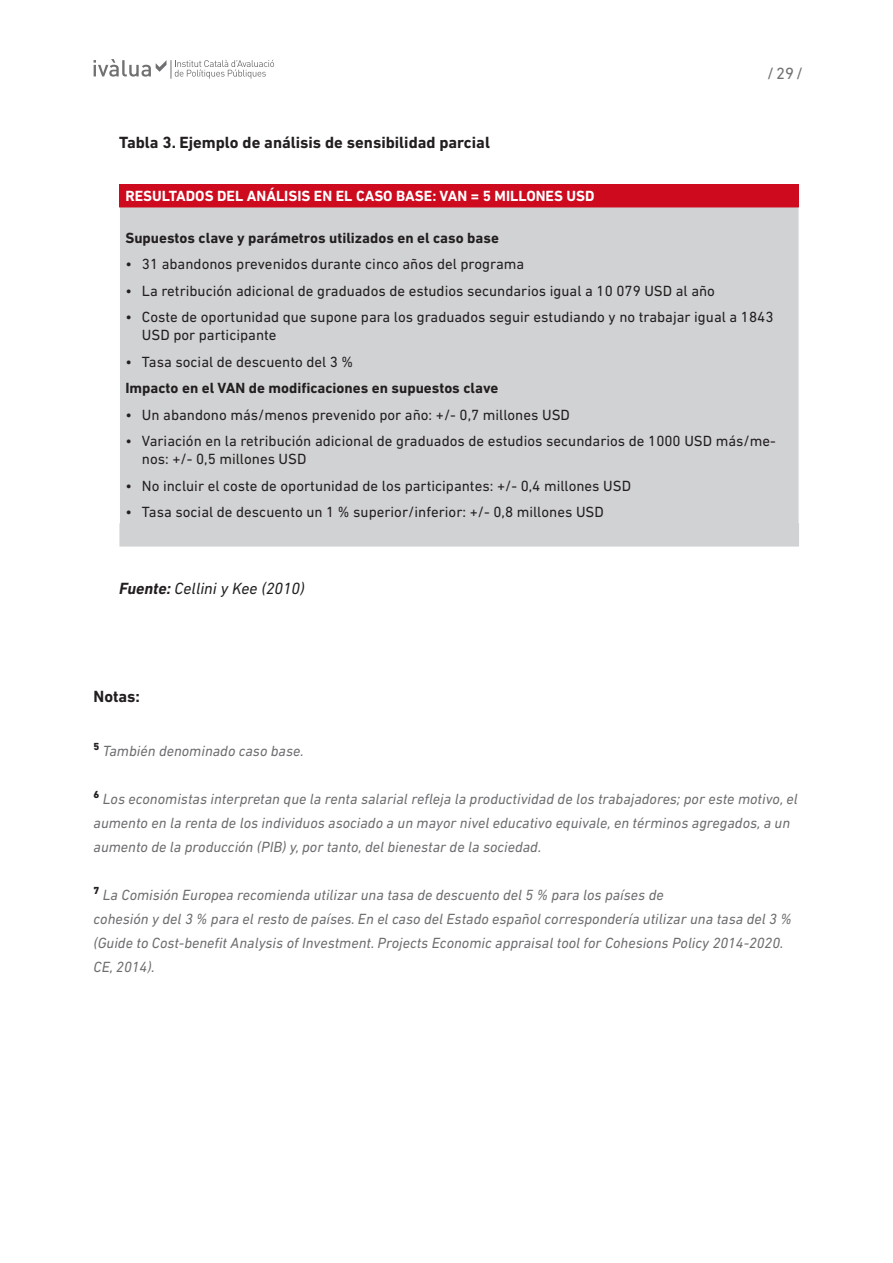
<style>
.page{position:relative;width:893px;height:1263px;background:#fff}
.page>*{position:absolute;margin:0;border:0;box-sizing:border-box;transform-origin:0 0}
.IVALUA_body{font:700 16.5px "DIN Next LT Pro";color:#231f20}
.IVALUA_body-2{font:italic 16.5px "DIN Next LT Pro";color:#231f20}
.IVALUA_body_negreta{font:700 16.5px "DIN Next LT Pro";color:#231f20}
.t1{font:16.5px "DIN Next LT Pro";color:#707073}
.t2{font:italic 15px/24px "DIN Next LT Pro";color:#6c6d70}
.t3{font:15px/18px "DIN Next LT Pro";color:#231f20}
.Body_taula{font:700 15px "DIN Next LT Pro";color:#231f20}
.Header_taula{font:700 15px "DIN Next LT Pro";color:#fff}
.s1{font-weight:700}
</style>
<div class="page">
<svg style="left:94px;top:59px;width:180px;height:20px"></svg>
<div style="left:119px;top:184px;width:680px;height:23px;background:#cd0a1e"></div>
<div style="left:119px;top:207px;width:680px;height:339px;background:#d1d2d4"></div>
<hr style="left:119px;top:207px;width:1px;height:316px;background:#fff">
<p class="t1" style="left:767px;top:64px;width:37px">/29/</p>
<p class="IVALUA_body" style="left:119px;top:133px;width:372px">Tabla 3. Ejemplo de análisis de sensibilidad parcial</p>
<p class="Header_taula" style="left:125px;top:188px;width:471px">RESULTADOS DEL ANÁLISIS EN EL CASO BASE: VAN = 5 MILLONES USD</p>
<p class="Body_taula" style="left:125px;top:229px;width:375px">Supuestos clave y parámetros utilizados en el caso base</p>
<p class="t3" style="left:125px;top:255px;width:400px">• 31 abandonos prevenidos durante cinco años del programa</p>
<p class="t3" style="left:125px;top:281px;width:591px">• La retribución adicional de graduados de estudios secundarios igual a 10 079 USD al año</p>
<p class="t3" style="left:142px;top:308px;width:633px;text-indent:-16px">• Coste de oportunidad que supone para los graduados seguir estudiando y no trabajar igual a 1843<br>USD por participante</p>
<p class="t3" style="left:125px;top:352px;width:229px">• Tasa social de descuento del 3 %</p>
<p class="Body_taula" style="left:125px;top:379px;width:374px">Impacto en el VAN de modificaciones en supuestos clave</p>
<p class="t3" style="left:125px;top:405px;width:446px">• Un abandono más/menos prevenido por año: +/- 0,7 millones USD</p>
<p class="t3" style="left:142px;top:432px;width:635px;text-indent:-16px">• Variación en la retribución adicional de graduados de estudios secundarios de 1000 USD más/me&shy;nos: +/- 0,5 millones USD</p>
<p class="t3" style="left:125px;top:476px;width:507px">• No incluir el coste de oportunidad de los participantes: +/- 0,4 millones USD</p>
<p class="t3" style="left:125px;top:503px;width:480px">• Tasa social de descuento un 1 % superior/inferior: +/- 0,8 millones USD</p>
<p class="IVALUA_body-2" style="left:119px;top:579px;width:187px"><span class="s1">Fuente:</span> Cellini y Kee (2010)</p>
<p class="IVALUA_body_negreta" style="left:94px;top:687px;width:48px">Notas:</p>
<p class="t2" style="left:94px;top:738px;width:212px"><sup>5</sup> También denominado caso base.</p>
<p class="t2" style="left:94px;top:786px;width:706px"><sup>6</sup> Los economistas interpretan que la renta salarial refleja la productividad de los trabajadores; por este motivo, el aumento en la renta de los individuos asociado a un mayor nivel educativo equivale, en términos agregados, a un aumento de la producción (PIB) y, por tanto, del bienestar de la sociedad.</p>
<p class="t2" style="left:94px;top:882px;width:572px"><sup>7</sup> La Comisión Europea recomienda utilizar una tasa de descuento del 5 % para los países de</p>
<p class="t2" style="left:94px;top:906px;width:699px">cohesión y del 3 % para el resto de países. En el caso del Estado español correspondería utilizar una tasa del 3 % (Guide to Cost-benefit Analysis of Investment. Projects Economic appraisal tool for Cohesions Policy 2014-2020.<br>CE, 2014).</p>
</div>
